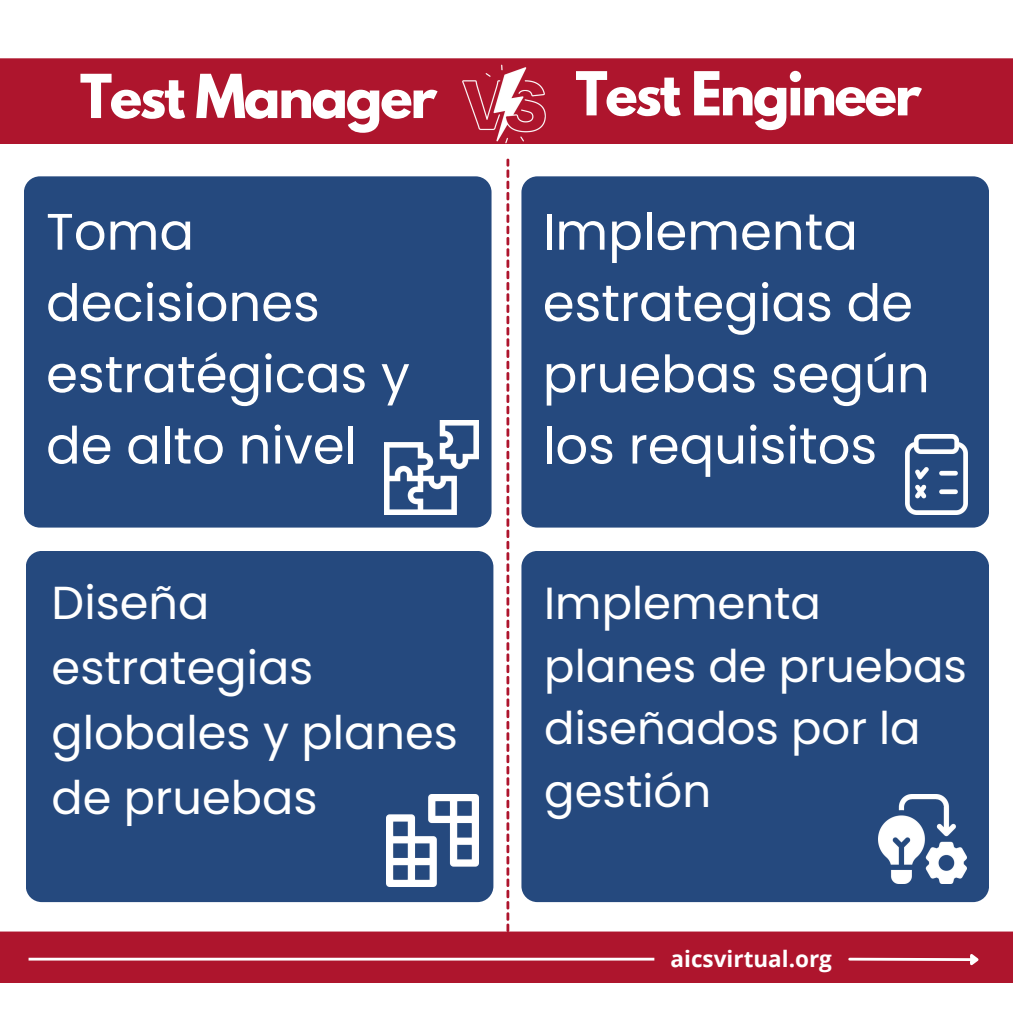
<style>
.page{position:relative;width:1013px;height:1013px;background:#fff}
.page>*{position:absolute;margin:0;border:0;box-sizing:border-box;transform-origin:0 0}
.t1{font:700 53.62px "League Spartan";letter-spacing:-.04em;color:#fff}
.t2{font:51.25px/71.2px "Poppins";color:#fff}
.t3{font:46.25px/64.8px "Poppins";color:#fff}
.t4{font:45px/62.8px "Poppins";color:#fff}
.t5{font:700 22.5px "Open Sans";color:#fff}
</style>
<div class="page">
<div style="left:0;top:931px;width:1012px;height:52px;background:#ae152d"></div>
<hr style="left:29px;top:957px;width:625px;height:3px;background:#fff">
<svg style="left:846px;top:951px;width:135px;height:18px;background:#bb3b4f"></svg>
<div style="left:0;top:58px;width:1012px;height:86px;background:#ae152d"></div>
<img style="left:461px;top:61px;width:86px;height:83px">
<div style="left:24px;top:176px;width:467px;height:351px;background:#25497e;border-radius:16px"></div>
<img style="left:384px;top:420px;width:94px;height:94px">
<div style="left:521px;top:176px;width:468px;height:351px;background:#25497e;border-radius:16px"></div>
<img style="left:905px;top:435px;width:63px;height:79px">
<div style="left:26px;top:551px;width:467px;height:351px;background:#25497e;border-radius:16px"></div>
<img style="left:386px;top:794px;width:92px;height:92px">
<div style="left:521px;top:551px;width:468px;height:351px;background:#25497e;border-radius:16px"></div>
<img style="left:878px;top:794px;width:88px;height:89px">
<svg style="left:506px;top:159px;width:3px;height:784px"></svg>
<p class="t1" style="left:80px;top:70px;width:358px">Test Manager</p>
<p class="t1" style="left:575px;top:67px;width:347px">Test Engineer</p>
<p class="t2" style="left:46px;top:196px;width:365px">Toma decisiones estratégicas y de alto nivel</p>
<p class="t2" style="left:542px;top:196px;width:388px">Implementa estrategias de pruebas según los requisitos</p>
<p class="t3" style="left:52px;top:571px;width:407px">Diseña estrategias globales y planes de pruebas</p>
<p class="t4" style="left:544px;top:571px;width:424px">Implementa planes de pruebas diseñados por la gestión</p>
<p class="t5" style="left:670px;top:943px;width:163px">aicsvirtual.org</p>
</div>
